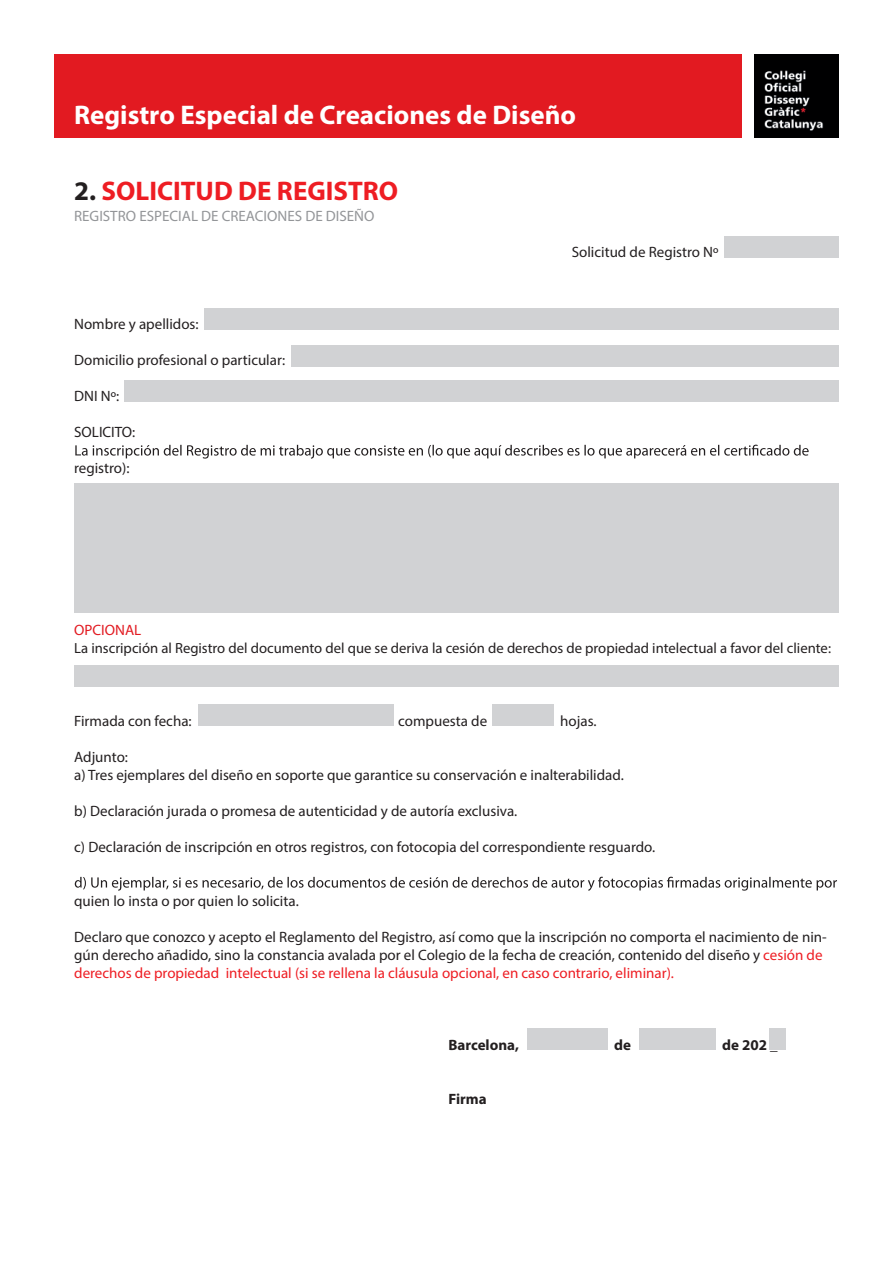
<style>
.page{position:relative;width:893px;height:1263px;background:#fff}
.page>*{position:absolute;margin:0;border:0;box-sizing:border-box;transform-origin:0 0}
.t1{font:700 27px "Myriad Pro";color:#fff}
.t2{font:700 27px "Myriad Pro";color:#ee1d23}
.t3{font:15px/18px "Myriad Pro";color:#231f20}
.t4{font:15px "Myriad Pro";color:#939598}
.t5{font:700 15px "Myriad Pro";color:#231f20}
.t6{font:15px "Myriad Pro";color:#e21a21}
.t7{font:14.7px "Myriad Pro";color:#231f20}
.s1{color:#231f20}
.s2{color:#ee1d23}
</style>
<div class="page">
<div style="left:54px;top:54px;width:687px;height:84px;background:#e21a21"></div>
<img style="left:754px;top:54px;width:84px;height:84px">
<svg style="left:75px;top:445px;width:734px;height:14px"></svg>
<svg style="left:75px;top:877px;width:762px;height:14px"></svg>
<div style="left:204px;top:308px;width:635px;height:22px;background:#d1d2d4"></div>
<div style="left:725px;top:236px;width:114px;height:22px;background:#d1d2d4"></div>
<div style="left:291px;top:346px;width:548px;height:21px;background:#d1d2d4"></div>
<div style="left:125px;top:380px;width:714px;height:21px;background:#d1d2d4"></div>
<div style="left:74px;top:666px;width:765px;height:21px;background:#d1d2d4"></div>
<div style="left:198px;top:704px;width:196px;height:21px;background:#d1d2d4"></div>
<div style="left:492px;top:704px;width:61px;height:21px;background:#d1d2d4"></div>
<div style="left:74px;top:483px;width:765px;height:130px;background:#d1d2d4"></div>
<div style="left:769px;top:1028px;width:17px;height:21px;background:#d1d2d4"></div>
<div style="left:639px;top:1028px;width:77px;height:21px;background:#d1d2d4"></div>
<div style="left:527px;top:1028px;width:80px;height:21px;background:#d1d2d4"></div>
<h1 class="t1" style="left:74px;top:98px;width:503px">Registro Especial de Creaciones de Diseño</h1>
<h1 class="t2" style="left:74px;top:173px;width:325px"><span class="s1">2.</span> SOLICITUD DE REGISTRO</h1>
<p class="t4" style="left:74px;top:207px;width:302px">REGISTRO ESPECIAL DE CREACIONES DE DISEÑO</p>
<p class="t3" style="left:74px;top:315px;width:126px">Nombre y apellidos:</p>
<p class="t3" style="left:74px;top:351px;width:213px">Domicilio profesional o particular:</p>
<p class="t3" style="left:74px;top:387px;width:46px">DNI Nº:</p>
<p class="t3" style="left:74px;top:423px;width:63px">SOLICITO:</p>
<p class="t3" style="left:74px;top:459px;width:57px">registro):</p>
<p class="t3" style="left:572px;top:243px;width:148px">Solicitud de Registro Nº</p>
<p class="t6" style="left:74px;top:621px;width:69px">OPCIONAL</p>
<p class="t7" style="left:74px;top:639px;width:758px">La inscripción al Registro del documento del que se deriva la cesión de derechos de propiedad intelectual a favor del cliente:</p>
<p class="t3" style="left:74px;top:711px;width:119px">Firmada con fecha:</p>
<p class="t3" style="left:398px;top:711px;width:90px">compuesta de</p>
<p class="t3" style="left:560px;top:711px;width:38px">hojas.</p>
<p class="t3" style="left:74px;top:747px;width:551px">Adjunto:<br>a) Tres ejemplares del diseño en soporte que garantice su conservación e inalterabilidad.</p>
<p class="t3" style="left:74px;top:801px;width:445px">b) Declaración jurada o promesa de autenticidad y de autoría exclusiva.</p>
<p class="t3" style="left:74px;top:837px;width:583px">c) Declaración de inscripción en otros registros, con fotocopia del correspondiente resguardo.</p>
<p class="t3" style="left:74px;top:891px;width:226px">quien lo insta o por quien lo solicita.</p>
<p class="t3" style="left:74px;top:927px;width:754px">Declaro que conozco y acepto el Reglamento del Registro, así como que la inscripción no comporta el nacimiento de nin&shy;gún derecho añadido, sino la constancia avalada por el Colegio de la fecha de creación, contenido del diseño y <span class="s2">cesión de derechos de propiedad intelectual (si se rellena la cláusula opcional, en caso contrario, eliminar).</span></p>
<p class="t5" style="left:448px;top:1035px;width:72px">Barcelona,</p>
<p class="t5" style="left:614px;top:1035px;width:18px">de</p>
<p class="t5" style="left:722px;top:1035px;width:57px">de 202 _</p>
<p class="t5" style="left:448px;top:1089px;width:40px">Firma</p>
</div>
